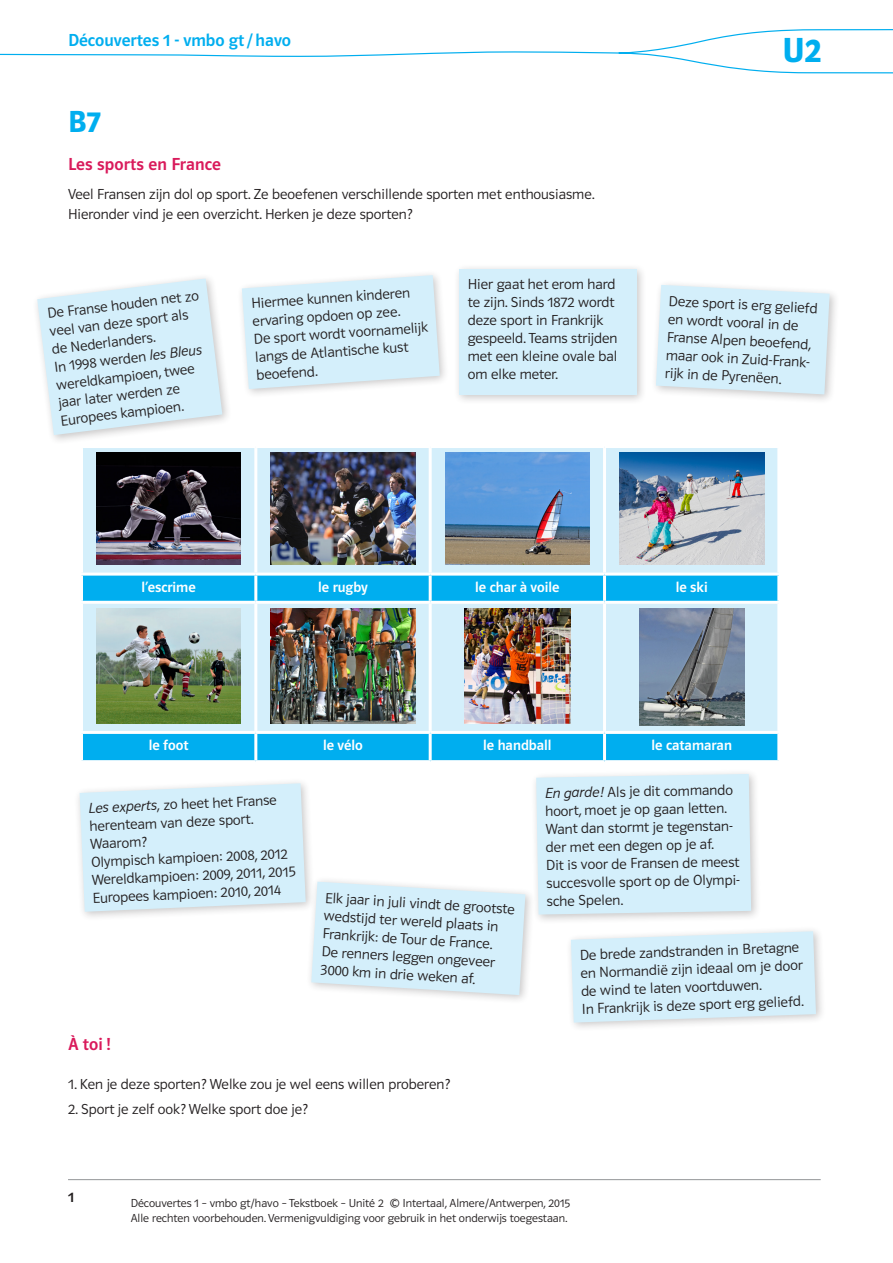
<style>
.page{position:relative;width:893px;height:1263px;background:#fff}
.page>*{position:absolute;margin:0;border:0;box-sizing:border-box;transform-origin:0 0}
.t1{font:36px "Polo 11 K Hfett";color:#00aeef}
.t2{font:31.5px "Polo 11 K Hfett";color:#00aeef}
.lb_text{font:18px "Polo 11 K Krftg";color:#00aeef}
.cda6_Titel_Aufgabe{font:18px "Polo 11 K Krftg";letter-spacing:.005em;color:#d91a5b}
.cda6_Arbeitsanweisun{font:15px/18px "Polo 11 K Leicht";color:#231f20}
.cda6_text{font:15px "Polo 11 K Leicht";color:#231f20}
.t3{font:15px "Polo 11 K Krftg";color:#fff}
.lb_pagina{font:15px "Polo 11 K Krftg";color:#231f20}
.lb_text-2{font:12px "Polo 11 K Leicht";color:#231f20}
.s1{font-family:"Polo 11 K Leicht Kursiv"}
</style>
<div class="page">
<hr style="left:68px;top:1179px;width:753px;height:1px;background:#939598">
<svg style="left:83px;top:448px;width:694px;height:125px;background:#cee7f3"></svg>
<svg style="left:83px;top:576px;width:694px;height:184px;background:#5fc9f2"></svg>
<hr style="left:254px;top:448px;width:3px;height:125px;background:#fff">
<hr style="left:429px;top:448px;width:3px;height:125px;background:#fff">
<hr style="left:603px;top:448px;width:3px;height:125px;background:#fff">
<hr style="left:254px;top:576px;width:3px;height:25px;background:#fff">
<hr style="left:429px;top:576px;width:3px;height:25px;background:#fff">
<hr style="left:603px;top:576px;width:3px;height:25px;background:#fff">
<hr style="left:80px;top:601px;width:176px;height:3px;background:#fff">
<hr style="left:256px;top:601px;width:174px;height:3px;background:#fff">
<hr style="left:254px;top:604px;width:3px;height:127px;background:#fff">
<hr style="left:430px;top:601px;width:174px;height:3px;background:#fff">
<hr style="left:429px;top:604px;width:3px;height:127px;background:#fff">
<hr style="left:604px;top:601px;width:176px;height:3px;background:#fff">
<hr style="left:603px;top:604px;width:3px;height:127px;background:#fff">
<hr style="left:80px;top:731px;width:176px;height:3px;background:#fff">
<hr style="left:256px;top:731px;width:174px;height:3px;background:#fff">
<hr style="left:254px;top:734px;width:3px;height:26px;background:#fff">
<hr style="left:430px;top:731px;width:174px;height:3px;background:#fff">
<hr style="left:429px;top:734px;width:3px;height:26px;background:#fff">
<hr style="left:604px;top:731px;width:176px;height:3px;background:#fff">
<hr style="left:603px;top:734px;width:3px;height:26px;background:#fff">
<img style="left:96px;top:453px;width:145px;height:111px">
<img style="left:271px;top:453px;width:144px;height:111px">
<img style="left:445px;top:452px;width:145px;height:112px">
<img style="left:619px;top:452px;width:145px;height:112px">
<img style="left:96px;top:608px;width:145px;height:116px">
<img style="left:271px;top:608px;width:144px;height:115px">
<img style="left:465px;top:608px;width:105px;height:116px">
<img style="left:639px;top:608px;width:105px;height:117px">
<div style="left:32px;top:273px;width:200px;height:172px;background:#231f20;opacity:.25"></div>
<svg style="left:37px;top:278px;width:185px;height:157px"></svg>
<div style="left:453px;top:263px;width:194px;height:142px;background:#231f20;opacity:.25"></div>
<div style="left:459px;top:269px;width:177px;height:125px;background:#d4effb"></div>
<div style="left:650px;top:279px;width:190px;height:126px;background:#231f20;opacity:.25"></div>
<svg style="left:656px;top:285px;width:174px;height:109px;background:#d6eef9"></svg>
<div style="left:236px;top:269px;width:214px;height:130px;background:#231f20;opacity:.25"></div>
<svg style="left:242px;top:275px;width:198px;height:114px;background:#d8eff9"></svg>
<div style="left:565px;top:926px;width:261px;height:107px;background:#231f20;opacity:.25"></div>
<svg style="left:571px;top:931px;width:245px;height:91px;background:#d6eff9"></svg>
<div style="left:530px;top:768px;width:231px;height:157px;background:#231f20;opacity:.25"></div>
<div style="left:536px;top:774px;width:215px;height:140px;background:#d4effb"></div>
<div style="left:306px;top:876px;width:229px;height:129px;background:#231f20;opacity:.25"></div>
<svg style="left:80px;top:783px;width:445px;height:212px"></svg>
<svg style="left:0;top:29px;width:893px;height:45px"></svg>
<p class="lb_text" style="left:68px;top:30px;width:225px">Découvertes 1 - vmbo gt/havo</p>
<p class="t2" style="left:68px;top:104px;width:34px">B7</p>
<p class="cda6_Titel_Aufgabe" style="left:68px;top:155px;width:154px">Les sports en France</p>
<p class="cda6_Arbeitsanweisun" style="left:68px;top:185px;width:528px;line-height:19.5px">Veel Fransen zijn dol op sport. Ze beoefenen verschillende sporten met enthousiasme.<br>Hieronder vind je een overzicht. Herken je deze sporten?</p>
<p class="cda6_Arbeitsanweisun" style="left:46px;top:305px;width:154px;rotate:-7deg">De Franse houden net zo veel van deze sport als de Nederlanders.<br>In 1998 werden <span class="s1">les Bleus </span>wereldkampioen, twee jaar later werden ze<br>Europees kampioen.</p>
<p class="cda6_Arbeitsanweisun" style="left:251px;top:294px;width:176px;rotate:-4deg">Hiermee kunnen kinderen ervaring opdoen op zee.<br>De sport wordt voornamelijk langs de Atlantische kust beoefend.</p>
<p class="cda6_Arbeitsanweisun" style="left:468px;top:275px;width:151px">Hier gaat het erom hard te zijn. Sinds 1872 wordt deze sport in Frankrijk gespeeld. Teams strijden met een kleine ovale bal om elke meter.</p>
<h1 class="t1" style="left:782px;top:31px;width:40px">U2</h1>
<p class="cda6_Arbeitsanweisun" style="left:669px;top:292px;width:150px;rotate:3deg">Deze sport is erg geliefd en wordt vooral in de<br>Franse Alpen beoefend, maar ook in Zuid-Frank&shy;rijk in de Pyrenëen.</p>
<p class="t3" style="left:142px;top:579px;width:56px">l’escrime</p>
<p class="t3" style="left:318px;top:579px;width:51px">le rugby</p>
<p class="t3" style="left:475px;top:579px;width:86px">le char à voile</p>
<p class="t3" style="left:676px;top:579px;width:34px">le ski</p>
<p class="t3" style="left:149px;top:737px;width:41px">le foot</p>
<p class="t3" style="left:323px;top:737px;width:41px">le vélo</p>
<p class="t3" style="left:483px;top:737px;width:70px">le handball</p>
<p class="t3" style="left:651px;top:737px;width:82px">le catamaran</p>
<p class="cda6_Arbeitsanweisun" style="left:88px;top:800px;width:190px;line-height:17.5px;rotate:-3deg"><span class="s1">Les experts,</span> zo heet het Franse herenteam van deze sport.<br>Waarom?</p>
<p class="cda6_Arbeitsanweisun" style="left:91px;top:854px;width:198px;rotate:-3deg">Olympisch kampioen: 2008, 2012</p>
<p class="cda6_Arbeitsanweisun" style="left:91px;top:872px;width:205px;rotate:-3deg">Wereldkampioen: 2009, 2011, 2015</p>
<p class="cda6_Arbeitsanweisun" style="left:92px;top:890px;width:190px;rotate:-3deg">Europees kampioen: 2010, 2014</p>
<p class="cda6_Arbeitsanweisun" style="left:545px;top:784px;width:193px;rotate:-1deg"><span class="s1">En garde!</span> Als je dit commando hoort, moet je op gaan letten.<br>Want dan stormt je tegenstan&shy;der met een degen op je af.</p>
<p class="cda6_Arbeitsanweisun" style="left:546px;top:856px;width:195px;rotate:-1deg">Dit is voor de Fransen de meest succesvolle sport op de Olympi-</p>
<p class="cda6_Arbeitsanweisun" style="left:326px;top:888px;width:192px;rotate:4deg">Elk jaar in juli vindt de grootste</p>
<p class="cda6_Arbeitsanweisun" style="left:547px;top:892px;width:78px;rotate:-1deg">sche Spelen.</p>
<p class="cda6_Arbeitsanweisun" style="left:325px;top:906px;width:176px;rotate:4deg">wedstijd ter wereld plaats in<br>Frankrijk: de Tour de France.<br>De renners leggen ongeveer<br>3000 km in drie weken af.</p>
<p class="cda6_Arbeitsanweisun" style="left:580px;top:946px;width:224px;rotate:-2deg">De brede zandstranden in Bretagne en Normandië zijn ideaal om je door de wind te laten voortduwen.<br>In Frankrijk is deze sport erg geliefd.</p>
<p class="cda6_Titel_Aufgabe" style="left:68px;top:1035px;width:44px">À toi!</p>
<p class="cda6_text" style="left:68px;top:1076px;width:384px">1. Ken je deze sporten? Welke zou je wel eens willen proberen?</p>
<p class="cda6_text" style="left:68px;top:1101px;width:241px">2. Sport je zelf ook? Welke sport doe je?</p>
<p class="lb_pagina" style="left:68px;top:1189px;width:7px">1</p>
<p class="lb_text-2" style="left:131px;top:1196px;width:441px">Découvertes 1 – vmbo gt/havo – Tekstboek – Unité 2 © Intertaal, Almere/Antwerpen, 2015</p>
<p class="lb_text-2" style="left:131px;top:1211px;width:438px">Alle rechten voorbehouden. Vermenigvuldiging voor gebruik in het onderwijs toegestaan.</p>
</div>
